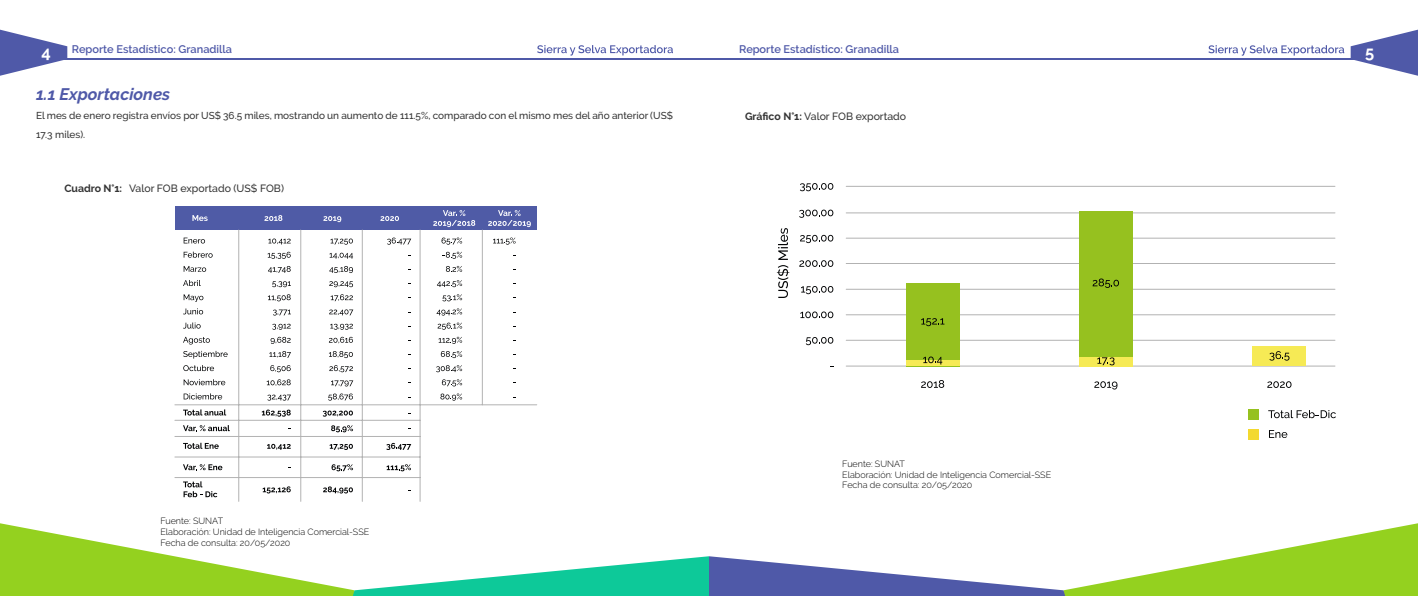
<style>
.page{position:relative;width:1418px;height:596px;background:#fff}
.page>*{position:absolute;margin:0;border:0;box-sizing:border-box;transform-origin:0 0}
.t1{font:italic 700 16.6px "Raleway";color:#4f59a8}
.t2{font:700 16.4px "Raleway";color:#fff}
.t3{font:600 11px "Raleway";color:#4f59a8}
.t4{font:500 10.5px "Raleway";color:#333}
.t5{font:500 10px/19px "Raleway";color:#333}
.t6{font:300 9px/10.8px "Raleway";color:#000}
.s1{font-weight:700}
</style>
<div class="page">
<hr style="left:34px;top:58px;width:675px;height:1px;background:#4f59a8">
<svg style="left:0;top:30px;width:67px;height:46px"></svg>
<hr style="left:709px;top:58px;width:674px;height:1px;background:#4f59a8">
<svg style="left:1350px;top:30px;width:67px;height:46px"></svg>
<svg style="left:537px;top:45px;width:136px;height:11px"></svg>
<svg style="left:1208px;top:45px;width:136px;height:11px"></svg>
<svg style="left:0;top:523px;width:709px;height:72px"></svg>
<svg style="left:709px;top:523px;width:708px;height:72px"></svg>
<div style="left:175px;top:206px;width:362px;height:24px;background:#4f5ba6"></div>
<svg style="left:184px;top:237px;width:21px;height:6px"></svg>
<svg style="left:184px;top:251px;width:29px;height:6px"></svg>
<svg style="left:184px;top:266px;width:22px;height:6px"></svg>
<svg style="left:183px;top:280px;width:18px;height:6px"></svg>
<svg style="left:184px;top:294px;width:19px;height:8px"></svg>
<svg style="left:183px;top:308px;width:20px;height:6px"></svg>
<svg style="left:183px;top:322px;width:18px;height:6px"></svg>
<svg style="left:183px;top:336px;width:27px;height:8px"></svg>
<svg style="left:183px;top:350px;width:45px;height:8px"></svg>
<svg style="left:183px;top:365px;width:31px;height:6px"></svg>
<svg style="left:184px;top:379px;width:41px;height:6px"></svg>
<svg style="left:184px;top:393px;width:38px;height:6px"></svg>
<svg style="left:268px;top:238px;width:23px;height:6px"></svg>
<svg style="left:264px;top:215px;width:18px;height:6px"></svg>
<svg style="left:192px;top:215px;width:16px;height:6px"></svg>
<svg style="left:323px;top:216px;width:18px;height:6px"></svg>
<svg style="left:380px;top:216px;width:19px;height:5px"></svg>
<svg style="left:433px;top:210px;width:42px;height:17px"></svg>
<svg style="left:488px;top:210px;width:43px;height:17px"></svg>
<svg style="left:268px;top:251px;width:23px;height:8px"></svg>
<svg style="left:268px;top:266px;width:23px;height:7px"></svg>
<svg style="left:272px;top:281px;width:19px;height:6px"></svg>
<svg style="left:268px;top:294px;width:23px;height:7px"></svg>
<svg style="left:273px;top:309px;width:18px;height:6px"></svg>
<svg style="left:272px;top:323px;width:19px;height:6px"></svg>
<svg style="left:270px;top:336px;width:21px;height:8px"></svg>
<svg style="left:269px;top:351px;width:22px;height:6px"></svg>
<svg style="left:270px;top:365px;width:21px;height:7px"></svg>
<svg style="left:267px;top:379px;width:24px;height:6px"></svg>
<svg style="left:267px;top:394px;width:24px;height:6px"></svg>
<svg style="left:183px;top:409px;width:43px;height:6px"></svg>
<svg style="left:262px;top:409px;width:29px;height:7px"></svg>
<svg style="left:267px;top:443px;width:24px;height:6px"></svg>
<svg style="left:330px;top:238px;width:23px;height:6px"></svg>
<svg style="left:329px;top:252px;width:24px;height:6px"></svg>
<svg style="left:329px;top:266px;width:24px;height:7px"></svg>
<svg style="left:329px;top:281px;width:24px;height:6px"></svg>
<svg style="left:331px;top:294px;width:22px;height:7px"></svg>
<svg style="left:329px;top:309px;width:24px;height:6px"></svg>
<svg style="left:330px;top:323px;width:23px;height:6px"></svg>
<svg style="left:329px;top:336px;width:24px;height:7px"></svg>
<svg style="left:329px;top:351px;width:24px;height:7px"></svg>
<svg style="left:329px;top:365px;width:24px;height:7px"></svg>
<svg style="left:331px;top:380px;width:22px;height:6px"></svg>
<svg style="left:328px;top:393px;width:25px;height:7px"></svg>
<svg style="left:323px;top:410px;width:30px;height:6px"></svg>
<svg style="left:330px;top:443px;width:23px;height:6px"></svg>
<svg style="left:386px;top:442px;width:25px;height:7px"></svg>
<svg style="left:331px;top:464px;width:22px;height:7px"></svg>
<svg style="left:386px;top:464px;width:25px;height:7px"></svg>
<svg style="left:183px;top:425px;width:47px;height:6px"></svg>
<svg style="left:183px;top:442px;width:36px;height:6px"></svg>
<svg style="left:183px;top:464px;width:39px;height:6px"></svg>
<svg style="left:323px;top:486px;width:30px;height:7px"></svg>
<svg style="left:183px;top:481px;width:34px;height:16px"></svg>
<svg style="left:263px;top:486px;width:28px;height:7px"></svg>
<svg style="left:331px;top:425px;width:22px;height:7px"></svg>
<svg style="left:441px;top:237px;width:21px;height:7px"></svg>
<svg style="left:442px;top:251px;width:20px;height:8px"></svg>
<svg style="left:446px;top:266px;width:16px;height:6px"></svg>
<svg style="left:437px;top:280px;width:25px;height:7px"></svg>
<svg style="left:442px;top:294px;width:20px;height:7px"></svg>
<svg style="left:436px;top:308px;width:26px;height:7px"></svg>
<svg style="left:437px;top:322px;width:25px;height:7px"></svg>
<svg style="left:438px;top:336px;width:24px;height:8px"></svg>
<svg style="left:441px;top:351px;width:21px;height:7px"></svg>
<svg style="left:436px;top:365px;width:26px;height:7px"></svg>
<svg style="left:442px;top:379px;width:20px;height:7px"></svg>
<svg style="left:440px;top:393px;width:22px;height:7px"></svg>
<svg style="left:493px;top:237px;width:22px;height:7px"></svg>
<svg style="left:387px;top:237px;width:24px;height:7px"></svg>
<hr style="left:238px;top:230px;width:1px;height:271px;background:#b2b2b2">
<hr style="left:300px;top:230px;width:1px;height:271px;background:#b2b2b2">
<hr style="left:362px;top:230px;width:1px;height:271px;background:#b2b2b2">
<hr style="left:420px;top:230px;width:1px;height:271px;background:#b2b2b2">
<hr style="left:482px;top:230px;width:1px;height:174px;background:#b2b2b2">
<hr style="left:175px;top:404px;width:362px;height:1px;background:#b2b2b2">
<hr style="left:175px;top:419px;width:245px;height:1px;background:#b2b2b2">
<hr style="left:175px;top:436px;width:245px;height:1px;background:#b2b2b2">
<hr style="left:175px;top:456px;width:245px;height:1px;background:#b2b2b2">
<hr style="left:175px;top:477px;width:245px;height:1px;background:#b2b2b2">
<hr style="left:846px;top:365px;width:488px;height:1px;background:#b2b2b2">
<hr style="left:846px;top:339px;width:488px;height:1px;background:#b2b2b2">
<svg style="left:921px;top:380px;width:23px;height:7px"></svg>
<svg style="left:805px;top:337px;width:28px;height:8px"></svg>
<hr style="left:846px;top:314px;width:488px;height:1px;background:#b2b2b2">
<svg style="left:800px;top:311px;width:33px;height:7px"></svg>
<hr style="left:846px;top:288px;width:488px;height:1px;background:#b2b2b2">
<svg style="left:801px;top:286px;width:32px;height:8px"></svg>
<hr style="left:846px;top:263px;width:488px;height:1px;background:#b2b2b2">
<svg style="left:799px;top:260px;width:34px;height:7px"></svg>
<hr style="left:846px;top:237px;width:488px;height:1px;background:#b2b2b2">
<svg style="left:800px;top:235px;width:33px;height:8px"></svg>
<hr style="left:846px;top:212px;width:488px;height:1px;background:#b2b2b2">
<svg style="left:799px;top:209px;width:34px;height:9px"></svg>
<hr style="left:846px;top:186px;width:488px;height:1px;background:#b2b2b2">
<svg style="left:800px;top:183px;width:33px;height:8px"></svg>
<svg style="left:1094px;top:381px;width:23px;height:8px"></svg>
<svg style="left:1267px;top:381px;width:24px;height:6px"></svg>
<svg style="left:777px;top:228px;width:12px;height:70px"></svg>
<div style="left:905px;top:283px;width:54px;height:83px;background:#96c11f"></div>
<div style="left:905px;top:360px;width:54px;height:6px;background:#f6ea55"></div>
<div style="left:1079px;top:211px;width:53px;height:155px;background:#96c11f"></div>
<div style="left:1079px;top:357px;width:53px;height:9px;background:#f6ea55"></div>
<div style="left:1252px;top:346px;width:54px;height:20px;background:#f6ea55"></div>
<svg style="left:921px;top:318px;width:23px;height:8px"></svg>
<svg style="left:923px;top:356px;width:19px;height:8px"></svg>
<svg style="left:1092px;top:278px;width:27px;height:10px"></svg>
<svg style="left:1097px;top:357px;width:17px;height:8px"></svg>
<svg style="left:1269px;top:351px;width:20px;height:9px"></svg>
<svg style="left:1268px;top:410px;width:67px;height:8px"></svg>
<div style="left:1247px;top:409px;width:11px;height:10px;background:#96c11f"></div>
<svg style="left:1269px;top:430px;width:18px;height:7px"></svg>
<div style="left:1247px;top:429px;width:11px;height:10px;background:#f3d92f"></div>
<p class="t3" style="left:72px;top:43px;width:162px">Reporte Estadístico: Granadilla</p>
<p class="t3" style="left:739px;top:43px;width:162px">Reporte Estadístico: Granadilla</p>
<h1 class="t1" style="left:36px;top:84px;width:136px">1.1 Exportaciones</h1>
<h2 class="t2" style="left:41px;top:43px;width:11px">4</h2>
<h2 class="t2" style="left:1364px;top:43px;width:11px">5</h2>
<p class="t5" style="left:36px;top:106px;width:638px">El mes de enero registra envíos por US$ 36.5 miles, mostrando un aumento de 111.5%, comparado con el mismo mes del año anterior (US$<br>17.3 miles).</p>
<p class="t4" style="left:64px;top:182px;width:221px"><span class="s1">Cuadro N°1:</span> Valor FOB exportado (US$ FOB)</p>
<p class="t4" style="left:745px;top:110px;width:163px"><span class="s1">Gráfico N°1:</span> Valor FOB exportado</p>
<p class="t6" style="left:160px;top:515px;width:210px">Fuente: SUNAT<br>Elaboración: Unidad de Inteligencia Comercial-SSE<br>Fecha de consulta: 20/05/2020</p>
<p class="t6" style="left:842px;top:458px;width:210px">Fuente: SUNAT<br>Elaboración: Unidad de Inteligencia Comercial-SSE<br>Fecha de consulta: 20/05/2020</p>
</div>
